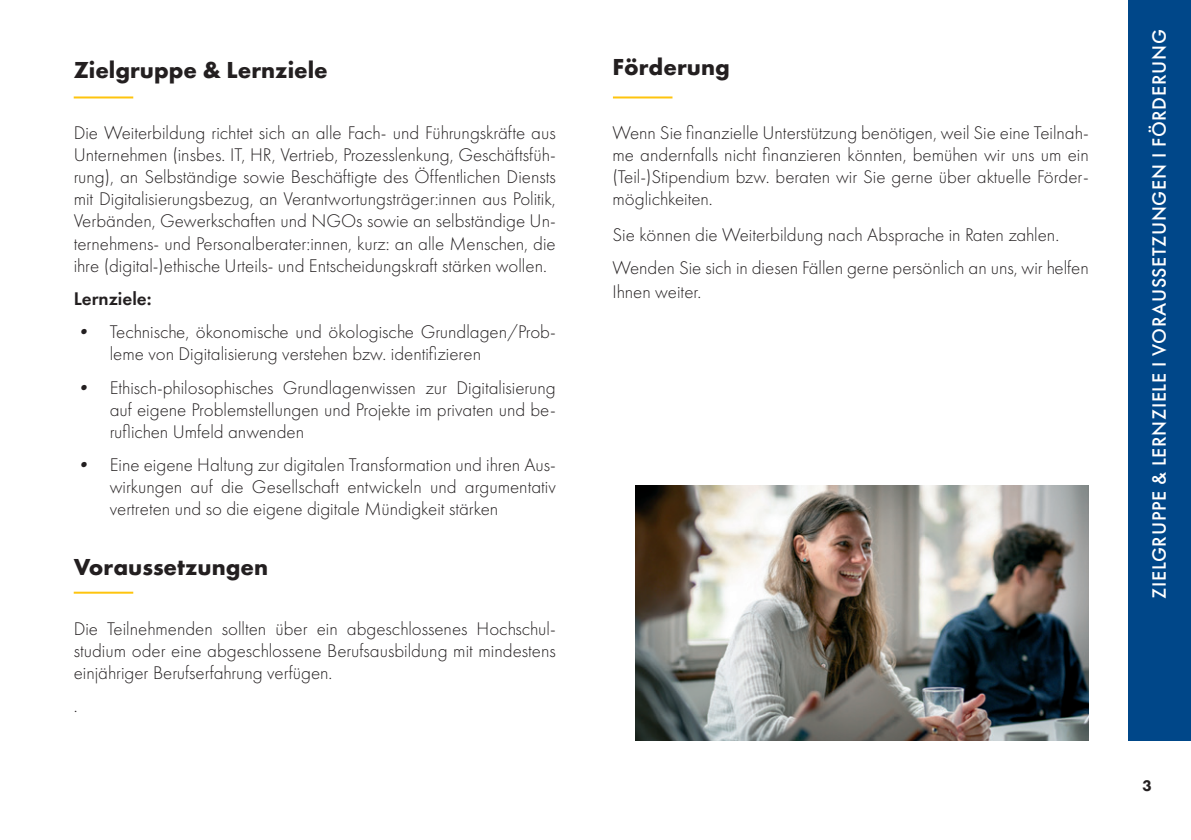
<style>
.page{position:relative;width:1191px;height:840px;background:#fff}
.page>*{position:absolute;margin:0;border:0;box-sizing:border-box;transform-origin:0 0}
.t1{font:700 24px "Futura PT";color:#231f20}
.t2{font:500 20px "Futura PT";letter-spacing:.035em;color:#fff}
.t3{font:300 19px/22px "Futura PT";color:#231f20;text-align:justify}
.t4{font:600 19px "Futura PT";color:#231f20}
.t5{font:800 16px "Futura PT";color:#231f20}
.s1{font-style:italic}
</style>
<div class="page">
<div style="left:1128px;top:0;width:63px;height:740px;background:#004789"></div>
<hr style="left:74px;top:96px;width:59px;height:2px;background:#fec40e">
<hr style="left:74px;top:591px;width:59px;height:2px;background:#fec40e">
<img style="left:635px;top:485px;width:454px;height:255px">
<hr style="left:613px;top:96px;width:59px;height:2px;background:#fec40e">
<p class="t1" style="left:74px;top:54px;width:256px">Zielgruppe &amp; Lernziele</p>
<p class="t3" style="left:74px;top:122px;width:483px">Die Weiterbildung richtet sich an alle Fach- und Führungskräfte aus Unternehmen (insbes. IT, HR, Vertrieb, Prozesslenkung, Geschäftsfüh&shy;rung), an Selbständige sowie Beschäftigte des Öffentlichen Diensts mit Digitalisierungsbezug, an Verantwortungsträger:innen aus Politik, Verbänden, Gewerkschaften und NGOs sowie an selbständige Un&shy;ternehmens- und Personalberater:innen, kurz: an alle Menschen, die ihre (digital-)ethische Urteils- und Entscheidungskraft stärken wollen.</p>
<p class="t4" style="left:74px;top:286px;width:79px">Lernziele:</p>
<p class="t3" style="left:110px;top:321px;width:447px;text-indent:-36px"><span class="s1">•</span> Technische, ökonomische und ökologische Grundlagen/Prob&shy;leme von Digitalisierung verstehen bzw. identifizieren</p>
<p class="t3" style="left:110px;top:376px;width:447px;text-indent:-36px"><span class="s1">•</span> Ethisch-philosophisches Grundlagenwissen zur Digitalisierung auf eigene Problemstellungen und Projekte im privaten und be&shy;ruflichen Umfeld anwenden</p>
<p class="t3" style="left:110px;top:453px;width:447px;text-indent:-36px"><span class="s1">•</span> Eine eigene Haltung zur digitalen Transformation und ihren Aus&shy;wirkungen auf die Gesellschaft entwickeln und argumentativ vertreten und so die eigene digitale Mündigkeit stärken</p>
<p class="t1" style="left:74px;top:550px;width:196px">Voraussetzungen</p>
<p class="t3" style="left:74px;top:617px;width:483px">Die Teilnehmenden sollten über ein abgeschlossenes Hochschul&shy;studium oder eine abgeschlossene Berufsausbildung mit mindestens einjähriger Berufserfahrung verfügen.</p>
<p class="t3" style="left:74px;top:694px;width:5px">.</p>
<p class="t1" style="left:612px;top:52px;width:119px">Förderung</p>
<p class="t3" style="left:612px;top:122px;width:478px">Wenn Sie finanzielle Unterstützung benötigen, weil Sie eine Teilnah&shy;me andernfalls nicht finanzieren könnten, bemühen wir uns um ein (Teil-)Stipendium bzw. beraten wir Sie gerne über aktuelle Förder&shy;möglichkeiten.</p>
<p class="t3" style="left:612px;top:218px;width:478px;line-height:33.4px">Sie können die Weiterbildung nach Absprache in Raten zahlen.<br>Wenden Sie sich in diesen Fällen gerne persönlich an uns, wir helfen</p>
<p class="t3" style="left:612px;top:281px;width:90px">Ihnen weiter.</p>
<p class="t2" style="left:1147px;top:598px;width:570px;rotate:-90deg">ZIELGRUPPE &amp; LERNZIELE I VORAUSSETZUNGEN I FÖRDERUNG</p>
<p class="t5" style="left:1142px;top:775px;width:11px">3</p>
</div>
